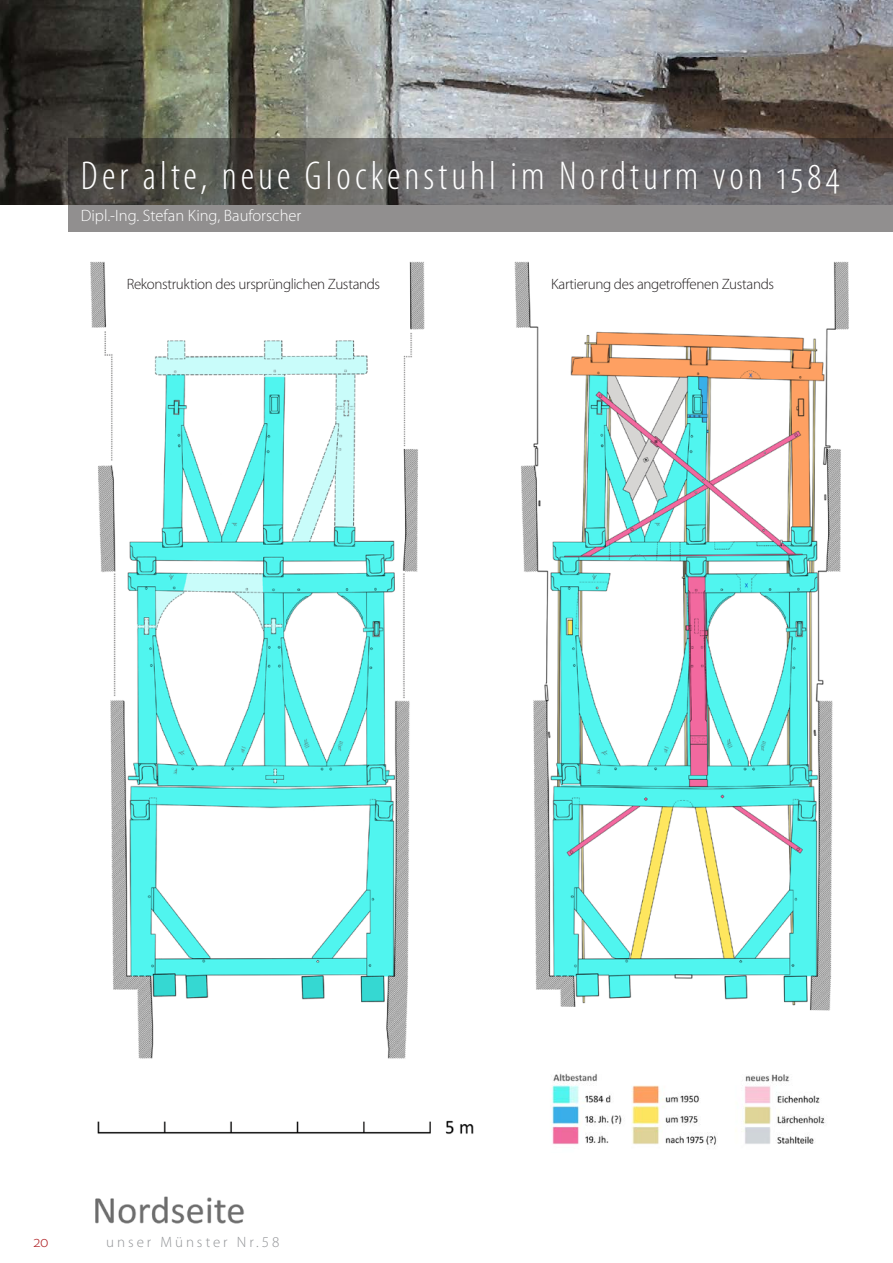
<style>
.page{position:relative;width:893px;height:1263px;background:#fff}
.page>*{position:absolute;margin:0;border:0;box-sizing:border-box;transform-origin:0 0}
.t1{font:300 condensed 40.5px "Myriad Pro";letter-spacing:.1em;color:#fff}
.t2{font:300 16.5px "Myriad Pro";color:#fff}
.t3{font:300 16.5px "Myriad Pro";color:#af1e22}
.t4{font:300 15px "Myriad Pro";letter-spacing:-.025em;color:#231f20}
.t5{font:300 15px "Myriad Pro";letter-spacing:.195em;color:#939598}
</style>
<div class="page">
<img style="left:19px;top:204px;width:874px;height:1020px">
<img style="left:0;top:0;width:893px;height:204px">
<img style="left:530px;top:1071px;width:326px;height:81px">
<svg style="left:68px;top:138px;width:825px;height:93px;background:#6e6c6b"></svg>
<h1 class="t1" style="left:81px;top:154px;width:761px">Der alte, neue Glockenstuhl im Nordturm von 1584</h1>
<p class="t2" style="left:81px;top:207px;width:222px">Dipl.-Ing. Stefan King, Bauforscher</p>
<p class="t4" style="left:127px;top:276px;width:255px">Rekonstruktion des ursprünglichen Zustands</p>
<p class="t4" style="left:551px;top:276px;width:224px">Kartierung des angetroffenen Zustands</p>
<p class="t3" style="left:34px;top:1232px;width:17px">20</p>
<p class="t5" style="left:106px;top:1234px;width:175px">unser Münster Nr.58</p>
</div>
